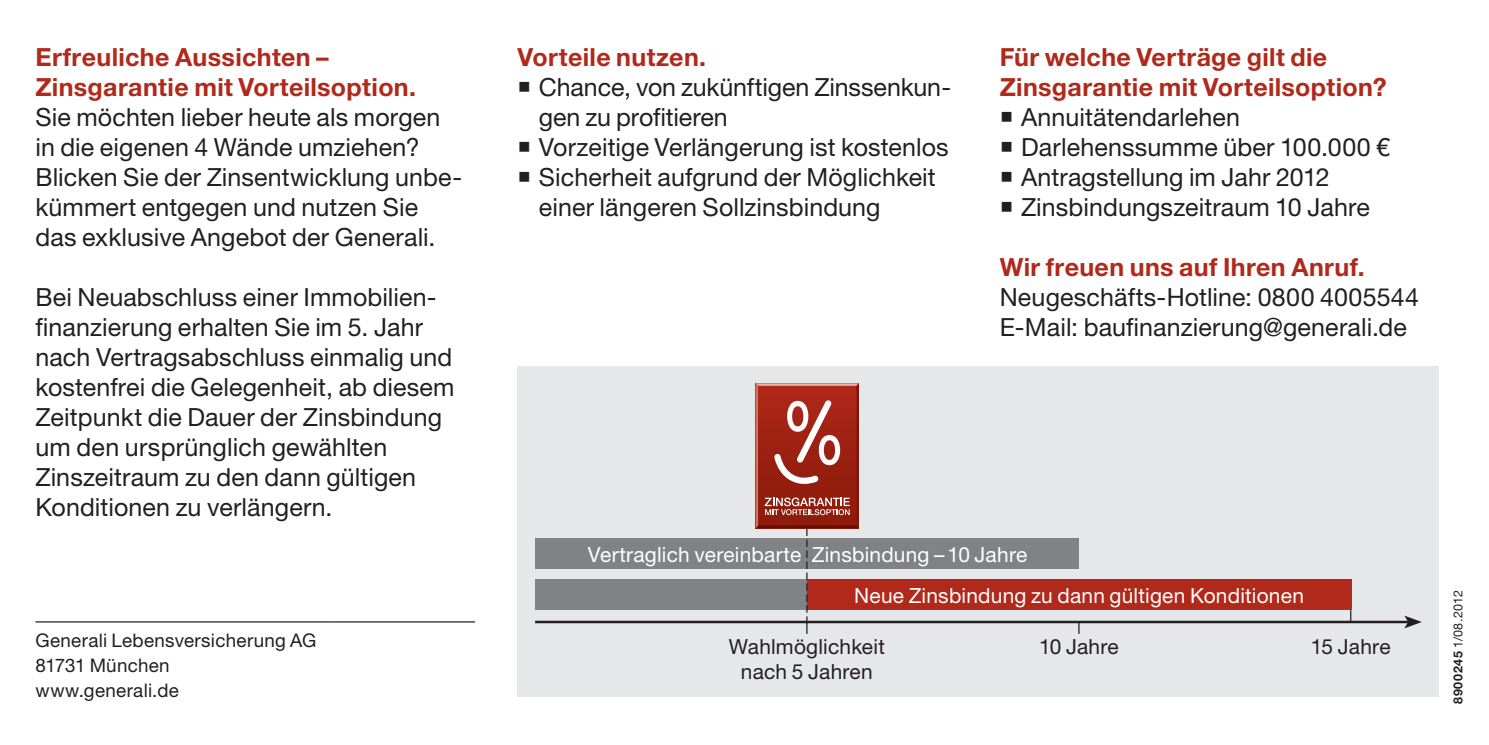
<style>
.page{position:relative;width:1489px;height:745px;background:#fff}
.page>*{position:absolute;margin:0;border:0;box-sizing:border-box;transform-origin:0 0}
.t1{font:25px/30px "Helvetica Neue LT";letter-spacing:.005em;color:#231f20}
.t2{font:700 25px/30px "Helvetica Neue LT";letter-spacing:.015em;color:#b1291a}
.t3{font:20.75px "Helvetica Neue LT";letter-spacing:.01em;color:#fff}
.t4{font:20.75px/25px "Helvetica Neue LT";letter-spacing:.01em;color:#231f20;text-align:center}
.t5{font:18.75px/25px "Helvetica Neue LT";letter-spacing:.015em;color:#231f20}
.t6{font:12.5px "Helvetica Neue LT";letter-spacing:.015em;color:#231f20}
.s1{font-weight:700}
</style>
<div class="page">
<div style="left:517px;top:365px;width:922px;height:330px;background:#e6e7e9"></div>
<hr style="left:35px;top:621px;width:298px;height:1px;background:#231f20">
<hr style="left:333px;top:621px;width:142px;height:1px;background:#231f20">
<div style="left:535px;top:538px;width:543px;height:31px;background:#808285"></div>
<hr style="left:535px;top:620px;width:872px;height:3px;background:#231f20">
<svg style="left:1404px;top:615px;width:17px;height:13px"></svg>
<div style="left:535px;top:579px;width:271px;height:31px;background:#808285"></div>
<div style="left:806px;top:579px;width:545px;height:31px;background:#b1291a"></div>
<svg style="left:755px;top:383px;width:103px;height:250px"></svg>
<p class="t2" style="left:35px;top:41px;width:382px">Erfreuliche Aussichten –<br>Zinsgarantie mit Vorteilsoption.</p>
<p class="t1" style="left:35px;top:101px;width:428px">Sie möchten lieber heute als morgen in die eigenen 4 Wände umziehen?<br>Blicken Sie der Zinsentwicklung unbe&shy;kümmert entgegen und nutzen Sie das exklusive Angebot der Generali.</p>
<p class="t1" style="left:35px;top:281px;width:420px">Bei Neuabschluss einer Immobilien&shy;finanzierung erhalten Sie im 5. Jahr nach Vertragsabschluss einmalig und kostenfrei die Gelegenheit, ab diesem Zeitpunkt die Dauer der Zinsbindung um den ursprünglich gewählten Zinszeitraum zu den dann gültigen Konditionen zu verlängern.</p>
<p class="t5" style="left:35px;top:626px;width:282px">Generali Lebensversicherung AG<br>81731 München www.generali.de</p>
<p class="t2" style="left:517px;top:41px;width:190px">Vorteile nutzen.</p>
<p class="t1" style="left:539px;top:71px;width:414px">Chance, von zukünftigen Zinssenkun&shy;gen zu profitieren<br>Vorzeitige Verlängerung ist kostenlos Sicherheit aufgrund der Möglichkeit einer längeren Sollzinsbindung</p>
<p class="t2" style="left:999px;top:41px;width:388px">Für welche Verträge gilt die<br>Zinsgarantie mit Vorteilsoption?</p>
<p class="t1" style="left:1020px;top:101px;width:371px">Annuitätendarlehen<br>Darlehenssumme über 100.000 €<br>Antragstellung im Jahr 2012<br>Zinsbindungszeitraum 10 Jahre</p>
<p class="t2" style="left:999px;top:251px;width:366px">Wir freuen uns auf Ihren Anruf.</p>
<p class="t1" style="left:999px;top:281px;width:421px">Neugeschäfts-Hotline: 0800 4005544<br>E-Mail: baufinanzierung@generali.de</p>
<p class="t3" style="left:588px;top:542px;width:441px">Vertraglich vereinbarte Zinsbindung – 10 Jahre</p>
<p class="t3" style="left:854px;top:583px;width:451px">Neue Zinsbindung zu dann gültigen Konditionen</p>
<p class="t4" style="left:728px;top:633px;width:158px">Wahlmöglichkeit nach 5 Jahren</p>
<p class="t4" style="left:1038px;top:633px;width:81px">10 Jahre</p>
<p class="t4" style="left:1310px;top:633px;width:81px">15 Jahre</p>
<p class="t6" style="left:1450px;top:703px;width:115px;rotate:-90deg"><span class="s1">8900245</span> 1/08.2012</p>
</div>
